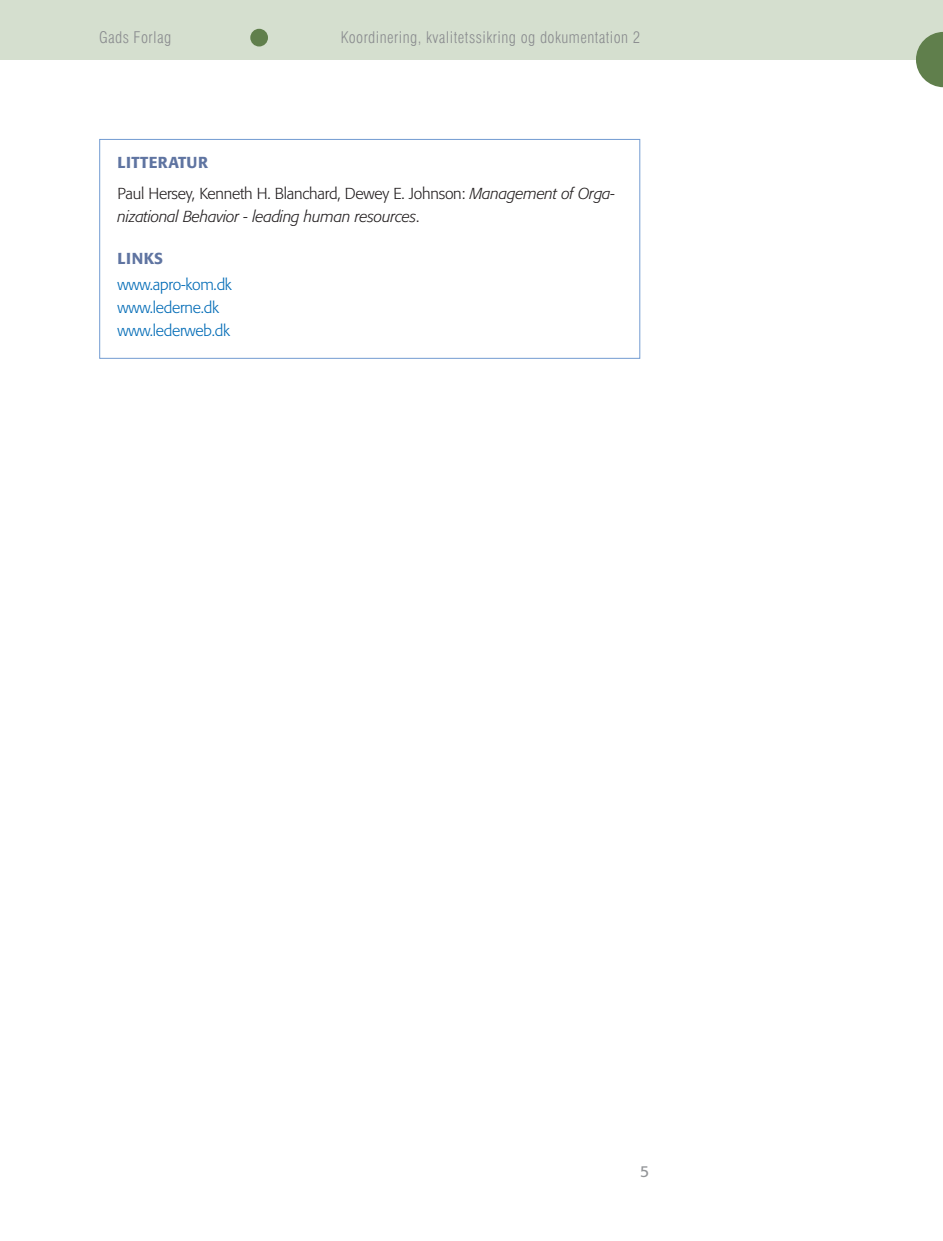
<style>
.page{position:relative;width:943px;height:1241px;background:#fff}
.page>*{position:absolute;margin:0;border:0;box-sizing:border-box;transform-origin:0 0}
.t1{font:300 15.75px/31.2px "Formata";letter-spacing:-.015em;color:#231f20}
.t2{font:300 condensed 15.75px "Swiss 721 BT";letter-spacing:.03em;color:#8a8c8f}
.t3{font:300 15.75px/22.8px "Formata";letter-spacing:-.015em;color:#006bb6}
.t4{font:italic 300 15.75px "Formata";letter-spacing:-.015em;color:#231f20}
.t5{font:500 15.75px "Formata";color:#5f74a1}
.t6{font:15.75px "Formata";color:#939598}
.s1{font-weight:500;color:#5f74a1}
.s2{font-style:italic}
.s3{font-style:normal}
</style>
<div class="page">
<div style="left:0;top:0;width:943px;height:60px;background:#d5dfcf"></div>
<svg style="left:916px;top:32px;width:27px;height:55px"></svg>
<div style="left:250px;top:29px;width:18px;height:17px;background:#607f4c;border-radius:50%"></div>
<div style="left:99px;top:139px;width:541px;height:220px;background:#fff;border:1px solid #729bd1"></div>
<p class="t2" style="left:99px;top:28px;width:73px">Gads Forlag</p>
<p class="t2" style="left:341px;top:28px;width:301px">Koordinering, kvalitetssikring og dokumentation 2</p>
<p class="t1" style="left:118px;top:147px;width:499px"><span class="s1">LITTERATUR<br></span>Paul Hersey, Kenneth H. Blanchard, Dewey E. Johnson: <span class="s2">Management of Orga-</span></p>
<p class="t4" style="left:118px;top:207px;width:303px">nizational Behavior - leading human resources<span class="s3">.</span></p>
<p class="t5" style="left:118px;top:249px;width:47px">LINKS</p>
<p class="t3" style="left:118px;top:274px;width:116px">www.apro-kom.dk www.lederne.dk www.lederweb.dk</p>
<p class="t6" style="left:640px;top:1161px;width:11px">5</p>
</div>
